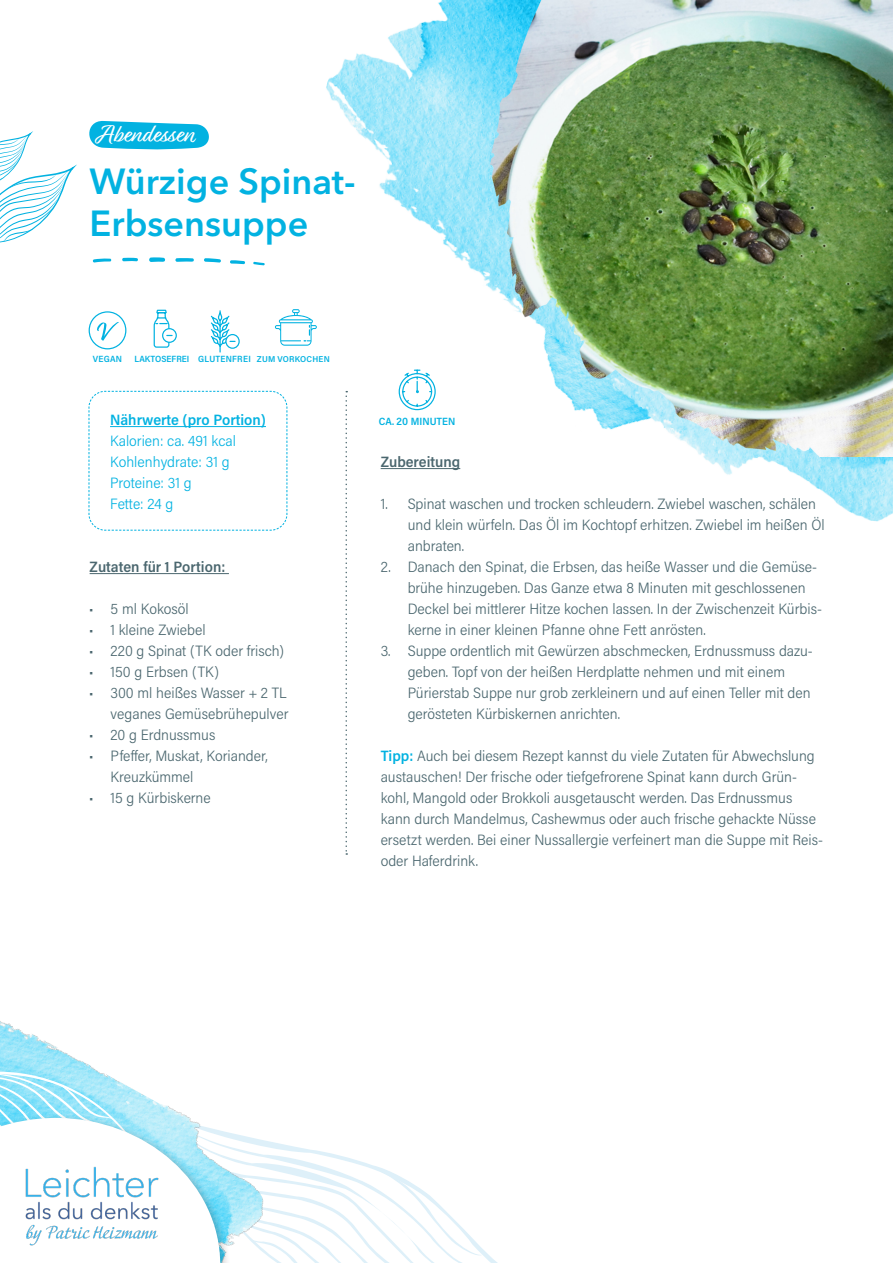
<style>
.page{position:relative;width:893px;height:1263px;background:#fff}
.page>*{position:absolute;margin:0;border:0;box-sizing:border-box;transform-origin:0 0}
.Überschrift_H1{font:600 36px/42px "Avenir Next LT Pro";color:#02b2e1}
.t1{font:25.5px "Relation Two";color:#fff}
.Liste_Zubereitung{font:300 15px/21px "Acumin Pro Semi Cond";color:#4b676f}
.t2{font:300 15px "Acumin Pro Semi Cond";color:#02b2e1}
.Überschrift_H2{font:600 15px "Acumin Pro Semi Cond";color:#4b676f}
.t3{font:600 15px "Acumin Pro Semi Cond";color:#02b2e1}
.t4{font:600 10.5px "Acumin Pro Semi Cond";color:#02b2e1}
.t5{font:600 9px "Acumin Pro Semi Cond";letter-spacing:.02em;color:#02b2e1}
.t6{font:600 9px "Acumin Pro Semi Cond";color:#02b2e1}
.t7{font:600 8.55px "Acumin Pro Semi Cond";letter-spacing:.025em;color:#02b2e1}
.s1{font-weight:600;color:#02b2e1}
</style>
<div class="page">
<svg style="left:0;top:131px;width:77px;height:112px"></svg>
<img style="left:326px;top:0;width:567px;height:522px">
<svg style="left:0;top:1021px;width:493px;height:242px"></svg>
<img style="left:19px;top:1147px;width:146px;height:116px">
<svg style="left:88px;top:391px;width:200px;height:140px"></svg>
<img style="left:457px;top:0;width:436px;height:457px">
<hr style="left:110px;top:426px;width:156px;height:1px;background:#02b2e1">
<hr style="left:90px;top:573px;width:139px;height:1px;background:#4b676f">
<svg style="left:398px;top:369px;width:38px;height:42px"></svg>
<svg style="left:92px;top:257px;width:173px;height:8px"></svg>
<svg style="left:345px;top:391px;width:2px;height:464px"></svg>
<hr style="left:381px;top:468px;width:79px;height:1px;background:#4b676f">
<svg style="left:89px;top:120px;width:120px;height:30px;background:#2fbfe6"></svg>
<svg style="left:226px;top:335px;width:13px;height:13px"></svg>
<div style="left:225px;top:334px;width:15px;height:15px;border:1px solid #02b2e1;border-radius:50%"></div>
<svg style="left:210px;top:310px;width:25px;height:43px"></svg>
<svg style="left:275px;top:309px;width:42px;height:37px"></svg>
<div style="left:162px;top:328px;width:15px;height:15px;border:1px solid #02b2e1;border-radius:50%"></div>
<svg style="left:153px;top:309px;width:19px;height:39px"></svg>
<div style="left:89px;top:311px;width:37px;height:38px;border:1px solid #02b2e1;border-radius:50%"></div>
<svg style="left:97px;top:322px;width:22px;height:19px"></svg>
<p class="t1" style="left:97px;top:118px;width:98px">Abendessen</p>
<p class="Überschrift_H1" style="left:90px;top:160px;width:268px">Würzige Spinat-<br>Erbsensuppe</p>
<p class="t5" style="left:93px;top:352px;width:31px">VEGAN</p>
<p class="t6" style="left:135px;top:352px;width:56px">LAKTOSEFREI</p>
<p class="t5" style="left:198px;top:352px;width:54px">GLUTENFREI</p>
<p class="t7" style="left:257px;top:353px;width:74px">ZUM VORKOCHEN</p>
<p class="t3" style="left:110px;top:409px;width:157px">Nährwerte (pro Portion)</p>
<p class="t2" style="left:110px;top:430px;width:127px">Kalorien: ca. 491 kcal</p>
<p class="t2" style="left:110px;top:451px;width:121px">Kohlenhydrate: 31 g</p>
<p class="t2" style="left:110px;top:472px;width:83px">Proteine: 31 g</p>
<p class="t2" style="left:110px;top:493px;width:65px">Fette: 24 g</p>
<p class="Überschrift_H2" style="left:90px;top:556px;width:137px">Zutaten für 1 Portion:</p>
<p class="Liste_Zubereitung" style="left:89px;top:598px;width:101px">• 5 ml Kokosöl</p>
<p class="Liste_Zubereitung" style="left:89px;top:619px;width:118px">• 1 kleine Zwiebel</p>
<p class="Liste_Zubereitung" style="left:89px;top:640px;width:196px">• 220 g Spinat (TK oder frisch)</p>
<p class="Liste_Zubereitung" style="left:89px;top:661px;width:131px">• 150 g Erbsen (TK)</p>
<p class="Liste_Zubereitung" style="left:89px;top:682px;width:201px;text-align:right">• 300 ml heißes Wasser + 2 TL veganes Gemüsebrühepulver</p>
<p class="Liste_Zubereitung" style="left:89px;top:724px;width:128px">• 20 g Erdnussmus</p>
<p class="Liste_Zubereitung" style="left:111px;top:745px;width:159px;text-indent:-21px">• Pfeffer, Muskat, Koriander,<br>Kreuzkümmel</p>
<p class="Liste_Zubereitung" style="left:89px;top:787px;width:123px">• 15 g Kürbiskerne</p>
<p class="t4" style="left:379px;top:414px;width:78px">CA. 20 MINUTEN</p>
<p class="Überschrift_H2" style="left:381px;top:451px;width:81px">Zubereitung</p>
<p class="Liste_Zubereitung" style="left:408px;top:493px;width:418px;text-indent:-27px">1. Spinat waschen und trocken schleudern. Zwiebel waschen, schälen und klein würfeln. Das Öl im Kochtopf erhitzen. Zwiebel im heißen Öl anbraten.</p>
<p class="Liste_Zubereitung" style="left:408px;top:556px;width:416px;text-indent:-27px">2. Danach den Spinat, die Erbsen, das heiße Wasser und die Gemüse&shy;brühe hinzugeben. Das Ganze etwa 8 Minuten mit geschlossenen Deckel bei mittlerer Hitze kochen lassen. In der Zwischenzeit Kürbis&shy;kerne in einer kleinen Pfanne ohne Fett anrösten.</p>
<p class="Liste_Zubereitung" style="left:408px;top:640px;width:407px;text-indent:-27px">3. Suppe ordentlich mit Gewürzen abschmecken, Erdnussmuss dazu&shy;geben. Topf von der heißen Herdplatte nehmen und mit einem Pürierstab Suppe nur grob zerkleinern und auf einen Teller mit den gerösteten Kürbiskernen anrichten.</p>
<p class="Liste_Zubereitung" style="left:381px;top:745px;width:444px"><span class="s1">Tipp:</span> Auch bei diesem Rezept kannst du viele Zutaten für Abwechslung austauschen! Der frische oder tiefgefrorene Spinat kann durch Grün&shy;kohl, Mangold oder Brokkoli ausgetauscht werden. Das Erdnussmus kann durch Mandelmus, Cashewmus oder auch frische gehackte Nüsse ersetzt werden. Bei einer Nussallergie verfeinert man die Suppe mit Reis&shy;oder Haferdrink.</p>
</div>
